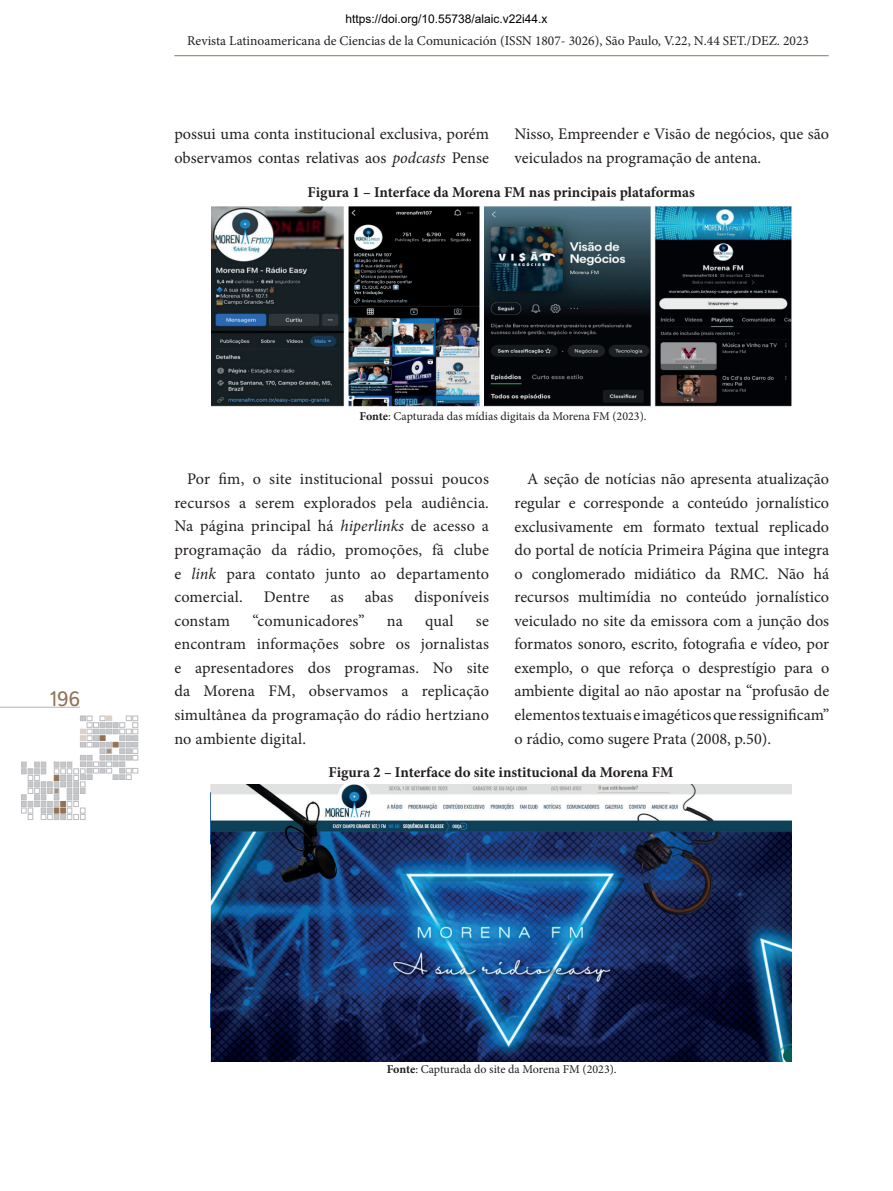
<style>
.page{position:relative;width:893px;height:1191px;background:#fff}
.page>*{position:absolute;margin:0;border:0;box-sizing:border-box;transform-origin:0 0}
.t1{font:21px "Istok Web";color:#927358}
.t2{font:16.2px/23.5px "Minion Pro";color:#231f20;text-align:justify}
.t3{font:700 15px "Minion Pro";color:#231f20}
.t4{font:13.5px "Minion Pro";color:#231f20}
.t5{font:12px "Minion Pro";color:#231f20}
.t6{font:12px "Arial";color:#000}
.s1{font-style:italic}
.s2{font-weight:700}
</style>
<div class="page">
<svg style="left:21px;top:716px;width:117px;height:103px"></svg>
<hr style="left:0;top:707px;width:80px;height:1px;background:#b2b3b7">
<hr style="left:174px;top:55px;width:655px;height:1px;background:#927358">
<img style="left:212px;top:206px;width:580px;height:201px">
<img style="left:211px;top:784px;width:580px;height:277px">
<p class="t1" style="left:49px;top:684px;width:33px">196</p>
<p class="t6" style="left:345px;top:11px;width:204px">https://doi.org/10.55738/alaic.v22i44.x</p>
<p class="t4" style="left:187px;top:32px;width:623px">Revista Latinoamericana de Ciencias de la Comunicación (ISSN 1807- 3026), São Paulo, V.22, N.44 SET./DEZ. 2023</p>
<p class="t2" style="left:174px;top:122px;width:316px">possui uma conta institucional exclusiva, porém observamos contas relativas aos <span class="s1">podcasts</span> Pense</p>
<p class="t3" style="left:308px;top:181px;width:389px">Figura 1 – Interface da Morena FM nas principais plataformas</p>
<p class="t2" style="left:514px;top:122px;width:316px">Nisso, Empreender e Visão de negócios, que são veiculados na programação de antena.</p>
<p class="t5" style="left:360px;top:408px;width:288px"><span class="s2">Fonte</span>: Capturada das mídias digitais da Morena FM (2023).</p>
<p class="t2" style="left:174px;top:467px;width:316px;text-indent:13px">Por fim, o site institucional possui poucos recursos a serem explorados pela audiência.<br>Na página principal há <span class="s1">hiperlinks</span> de acesso a programação da rádio, promoções, fã clube e <span class="s1">link</span> para contato junto ao departamento comercial.</p>
<p class="t2" style="left:515px;top:467px;width:316px;text-indent:13px">A seção de notícias não apresenta atualização regular e corresponde a conteúdo jornalístico exclusivamente em formato textual replicado do portal de notícia Primeira Página que integra o conglomerado midiático da RMC. Não há recursos multimídia no conteúdo jornalístico veiculado no site da emissora com a junção dos formatos sonoro, escrito, fotografia e vídeo, por exemplo, o que reforça o desprestígio para o ambiente digital ao não apostar na “profusão de elementos textuais e imagéticos que ressignificam” o rádio, como sugere Prata (2008, p.50).</p>
<p class="t3" style="left:328px;top:762px;width:346px">Figura 2 – Interface do site institucional da Morena FM</p>
<p class="t2" style="left:264px;top:585px;width:47px">Dentre</p>
<p class="t2" style="left:331px;top:585px;width:15px">as</p>
<p class="t2" style="left:365px;top:585px;width:30px">abas</p>
<p class="t2" style="left:414px;top:585px;width:76px">disponíveis</p>
<p class="t2" style="left:174px;top:609px;width:57px">constam</p>
<p class="t2" style="left:252px;top:609px;width:114px">“comunicadores”</p>
<p class="t2" style="left:387px;top:609px;width:18px">na</p>
<p class="t2" style="left:425px;top:609px;width:30px">qual</p>
<p class="t2" style="left:174px;top:609px;width:316px;text-indent:302px">se encontram informações sobre os jornalistas e apresentadores dos programas. No site da Morena FM, observamos a replicação simultânea da programação do rádio hertziano no ambiente digital.</p>
<p class="t5" style="left:387px;top:1061px;width:231px"><span class="s2">Fonte</span>: Capturada do site da Morena FM (2023).</p>
</div>
